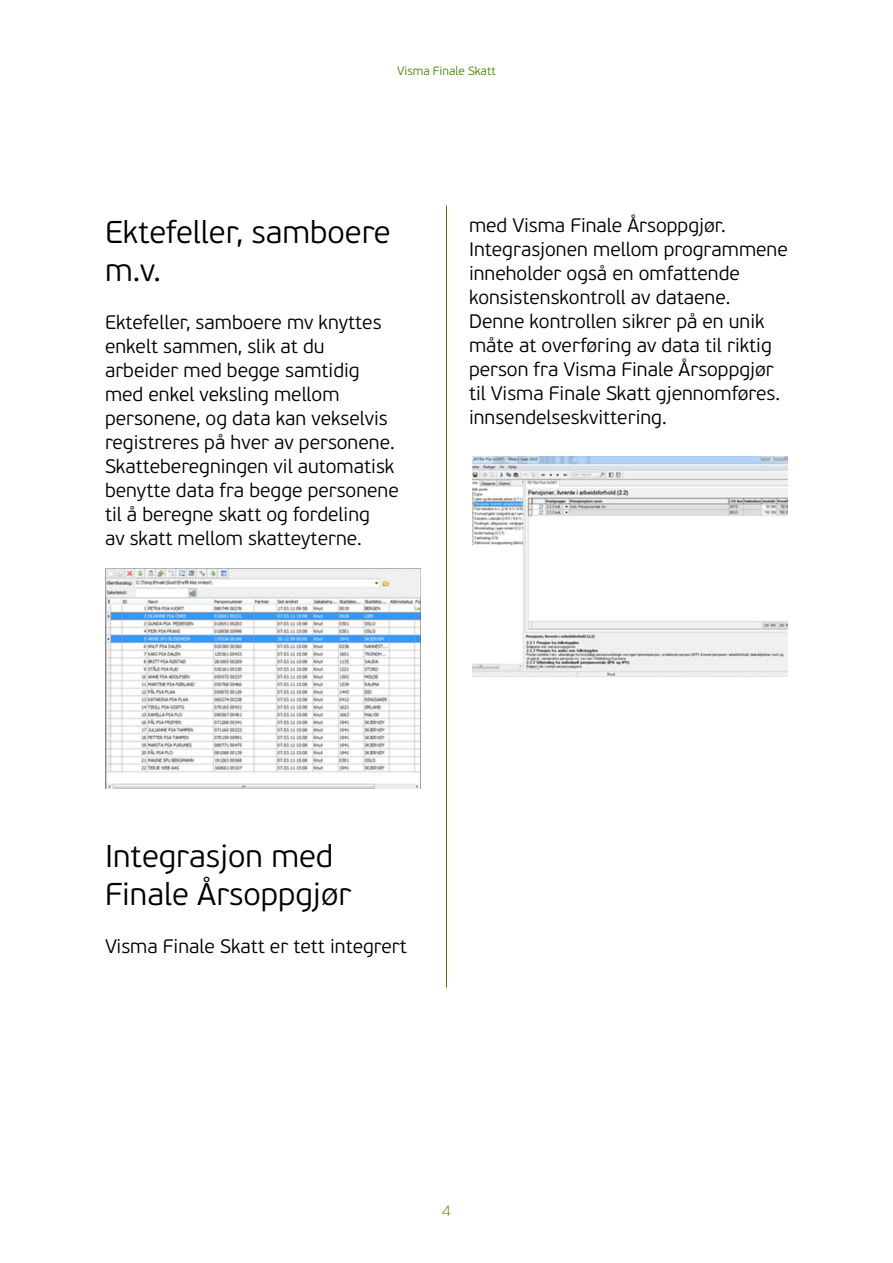
<style>
.page{position:relative;width:893px;height:1263px;background:#fff}
.page>*{position:absolute;margin:0;border:0;box-sizing:border-box;transform-origin:0 0}
.t1{font:300 31.5px/37.8px "PF Beau Sans Pro";color:#000}
.t2{font:300 19.5px/24px "PF Beau Sans Pro";color:#000}
.numbers{font:100 15px "PF Beau Sans Pro";color:#4d8400}
.t3{font:300 12px "PF Beau Sans Pro";color:#4d8400}
</style>
<div class="page">
<hr style="left:446px;top:206px;width:1px;height:781px;background:#4d8400">
<img style="left:105px;top:569px;width:316px;height:219px">
<img style="left:472px;top:456px;width:316px;height:220px">
<p class="t3" style="left:397px;top:64px;width:100px">Visma Finale Skatt</p>
<p class="t1" style="left:105px;top:214px;width:287px">Ektefeller, samboere m.v.</p>
<p class="t2" style="left:105px;top:310px;width:295px">Ektefeller, samboere mv knyttes enkelt sammen, slik at du arbeider med begge samtidig med enkel veksling mellom personene, og data kan vekselvis registreres på hver av personene.<br>Skatteberegningen vil automatisk benytte data fra begge personene til å beregne skatt og fordeling<br>av skatt mellom skatteyterne.</p>
<p class="t2" style="left:469px;top:214px;width:320px">med Visma Finale Årsoppgjør.<br>Integrasjonen mellom programmene inneholder også en omfattende konsistenskontroll av dataene.<br>Denne kontrollen sikrer på en unik måte at overføring av data til riktig person fra Visma Finale Årsoppgjør til Visma Finale Skatt gjennomføres. innsendelseskvittering.</p>
<p class="t1" style="left:105px;top:838px;width:248px">Integrasjon med<br>Finale Årsoppgjør</p>
<p class="t2" style="left:105px;top:935px;width:303px">Visma Finale Skatt er tett integrert</p>
<p class="numbers" style="left:442px;top:1202px;width:10px">4</p>
</div>
